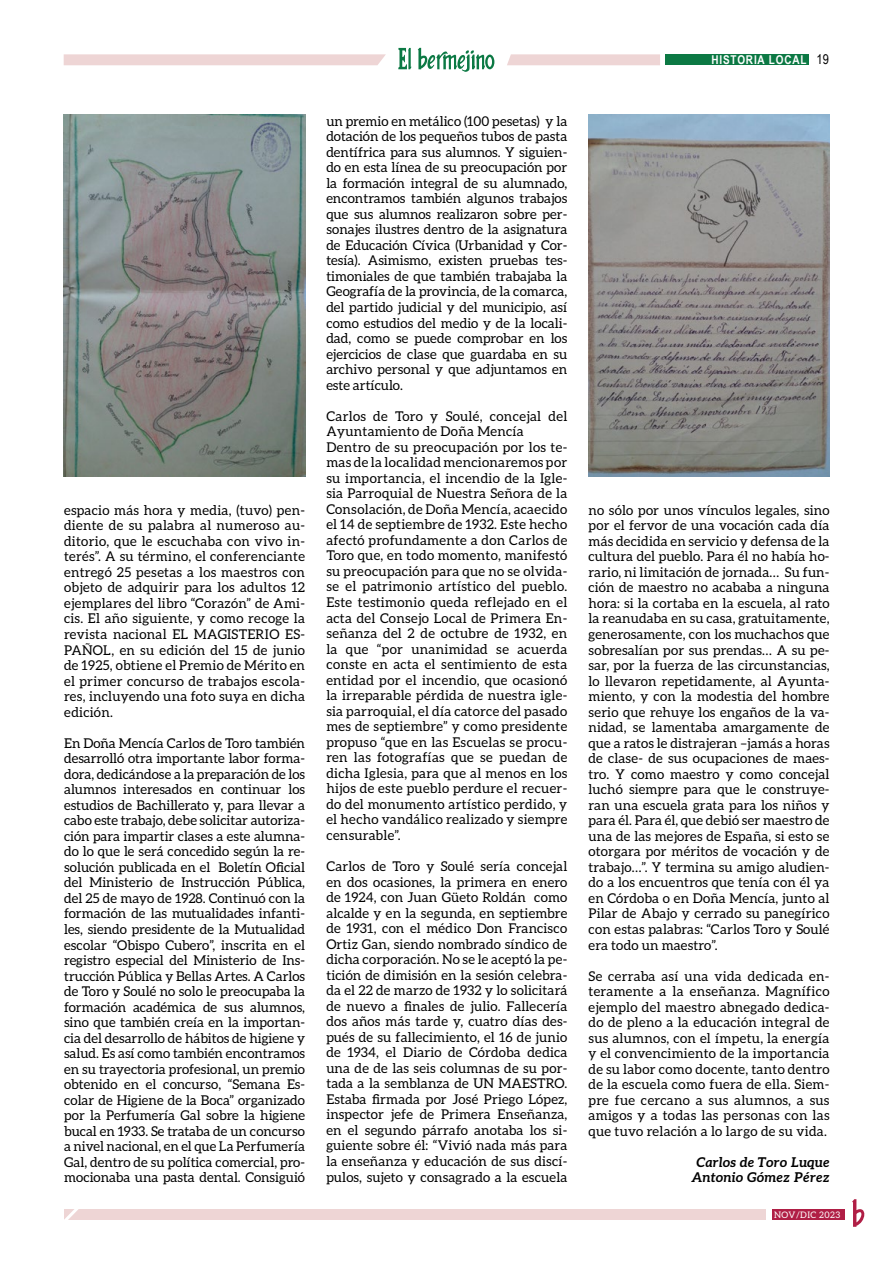
<style>
.page{position:relative;width:893px;height:1263px;background:#fff}
.page>*{position:absolute;margin:0;border:0;box-sizing:border-box;transform-origin:0 0}
.t1{font:13.5px/15.6px "Aleo";letter-spacing:.02em;color:#000;text-align:justify}
.t2{font:italic 700 13.5px/15.6px "Aleo";letter-spacing:.02em;color:#000;text-align:center}
.t3{font:13.5px "Arial Narrow";color:#000}
.t4{font:700 12.15px "Arial Narrow";letter-spacing:.07em;color:#fff}
.t5{font:9px "Aleo";letter-spacing:.05em;color:#fff}
</style>
<div class="page">
<div style="left:64px;top:1209px;width:701px;height:11px;background:#eed5d5"></div>
<svg style="left:64px;top:1209px;width:15px;height:11px"></svg>
<svg style="left:852px;top:1199px;width:13px;height:28px"></svg>
<div style="left:772px;top:1209px;width:73px;height:11px;background:#b01e45"></div>
<svg style="left:507px;top:54px;width:153px;height:11px;background:#eed6d6"></svg>
<svg style="left:64px;top:54px;width:322px;height:11px;background:#eed6d6"></svg>
<svg style="left:398px;top:48px;width:14px;height:21px"></svg>
<svg style="left:418px;top:48px;width:76px;height:24px"></svg>
<div style="left:665px;top:54px;width:143px;height:11px;background:#0c7944"></div>
<img style="left:588px;top:115px;width:241px;height:361px">
<img style="left:64px;top:115px;width:241px;height:361px">
<p class="t1" style="left:64px;top:502px;width:242px">espacio más hora y media, (tuvo) pen&shy;diente de su palabra al numeroso au&shy;ditorio, que le escuchaba con vivo in&shy;terés”. A su término, el conferenciante entregó 25 pesetas a los maestros con objeto de adquirir para los adultos 12 ejemplares del libro “Corazón” de Ami&shy;cis. El año siguiente, y como recoge la revista nacional EL MAGISTERIO ES-PAÑOL, en su edición del 15 de junio de 1925, obtiene el Premio de Mérito en el primer concurso de trabajos escola&shy;res, incluyendo una foto suya en dicha edición.</p>
<p class="t1" style="left:64px;top:735px;width:242px">En Doña Mencía Carlos de Toro también desarrolló otra importante labor forma&shy;dora, dedicándose a la preparación de los alumnos interesados en continuar los estudios de Bachillerato y, para llevar a cabo este trabajo, debe solicitar autoriza&shy;ción para impartir clases a este alumna&shy;do lo que le será concedido según la re&shy;solución publicada en el Boletín Oficial del Ministerio de Instrucción Pública, del 25 de mayo de 1928. Continuó con la formación de las mutualidades infanti&shy;les, siendo presidente de la Mutualidad escolar “Obispo Cubero”, inscrita en el registro especial del Ministerio de Ins&shy;trucción Pública y Bellas Artes. A Carlos de Toro y Soulé no solo le preocupaba la formación académica de sus alumnos, sino que también creía en la importan&shy;cia del desarrollo de hábitos de higiene y salud. Es así como también encontramos en su trayectoria profesional, un premio obtenido en el concurso, “Semana Es&shy;colar de Higiene de la Boca” organizado por la Perfumería Gal sobre la higiene bucal en 1933. Se trataba de un concurso a nivel nacional, en el que La Perfumería Gal, dentro de su política comercial, pro&shy;mocionaba una pasta dental. Consiguió</p>
<p class="t1" style="left:326px;top:113px;width:242px">un premio en metálico (100 pesetas) y la dotación de los pequeños tubos de pasta dentífrica para sus alumnos. Y siguien&shy;do en esta línea de su preocupación por la formación integral de su alumnado, encontramos también algunos trabajos que sus alumnos realizaron sobre per&shy;sonajes ilustres dentro de la asignatura de Educación Cívica (Urbanidad y Cor&shy;tesía). Asimismo, existen pruebas tes&shy;timoniales de que también trabajaba la Geografía de la provincia, de la comarca, del partido judicial y del municipio, así como estudios del medio y de la locali&shy;dad, como se puede comprobar en los ejercicios de clase que guardaba en su archivo personal y que adjuntamos en este artículo.</p>
<p class="t1" style="left:326px;top:408px;width:242px;text-align:left">Carlos de Toro y Soulé, concejal del Ayuntamiento de Doña Mencía Dentro de su preocupación por los te&shy;mas de la localidad mencionaremos por su importancia, el incendio de la Igle&shy;sia Parroquial de Nuestra Señora de la Consolación, de Doña Mencía, acaecido el 14 de septiembre de 1932. Este hecho afectó profundamente a don Carlos de Toro que, en todo momento, manifestó su preocupación para que no se olvida&shy;se el patrimonio artístico del pueblo.<br>Este testimonio queda reflejado en el acta del Consejo Local de Primera En&shy;señanza del 2 de octubre de 1932, en la que “por unanimidad se acuerda conste en acta el sentimiento de esta entidad por el incendio, que ocasionó la irreparable pérdida de nuestra igle&shy;sia parroquial, el día catorce del pasado mes de septiembre” y como presidente propuso “que en las Escuelas se procu&shy;ren las fotografías que se puedan de dicha Iglesia, para que al menos en los hijos de este pueblo perdure el recuer&shy;do del monumento artístico perdido, y el hecho vandálico realizado y siempre censurable”.</p>
<p class="t1" style="left:326px;top:858px;width:242px">Carlos de Toro y Soulé sería concejal en dos ocasiones, la primera en enero de 1924, con Juan Güeto Roldán como alcalde y en la segunda, en septiembre de 1931, con el médico Don Francisco Ortiz Gan, siendo nombrado síndico de dicha corporación. No se le aceptó la pe&shy;tición de dimisión en la sesión celebra&shy;da el 22 de marzo de 1932 y lo solicitará de nuevo a finales de julio. Fallecería dos años más tarde y, cuatro días des&shy;pués de su fallecimiento, el 16 de junio de 1934, el Diario de Córdoba dedica una de de las seis columnas de su por&shy;tada a la semblanza de UN MAESTRO.<br>Estaba firmada por José Priego López, inspector jefe de Primera Enseñanza, en el segundo párrafo anotaba los si&shy;guiente sobre él: “Vivió nada más para la enseñanza y educación de sus discí&shy;pulos, sujeto y consagrado a la escuela</p>
<p class="t4" style="left:711px;top:51px;width:97px">HISTORIA LOCAL</p>
<p class="t3" style="left:817px;top:50px;width:14px">19</p>
<p class="t1" style="left:589px;top:502px;width:242px">no sólo por unos vínculos legales, sino por el fervor de una vocación cada día más decidida en servicio y defensa de la cultura del pueblo. Para él no había ho&shy;rario, ni limitación de jornada… Su fun&shy;ción de maestro no acababa a ninguna hora: si la cortaba en la escuela, al rato la reanudaba en su casa, gratuitamente, generosamente, con los muchachos que sobresalían por sus prendas… A su pe&shy;sar, por la fuerza de las circunstancias, lo llevaron repetidamente, al Ayunta&shy;miento, y con la modestia del hombre serio que rehuye los engaños de la va&shy;nidad, se lamentaba amargamente de que a ratos le distrajeran –jamás a horas de clase- de sus ocupaciones de maes&shy;tro. Y como maestro y como concejal luchó siempre para que le construye&shy;ran una escuela grata para los niños y para él. Para él, que debió ser maestro de una de las mejores de España, si esto se otorgara por méritos de vocación y de trabajo…”. Y termina su amigo aludien&shy;do a los encuentros que tenía con él ya en Córdoba o en Doña Mencía, junto al Pilar de Abajo y cerrado su panegírico con estas palabras: “Carlos Toro y Soulé era todo un maestro”.</p>
<p class="t1" style="left:589px;top:968px;width:242px">Se cerraba así una vida dedicada en&shy;teramente a la enseñanza. Magnífico ejemplo del maestro abnegado dedica&shy;do de pleno a la educación integral de sus alumnos, con el ímpetu, la energía y el convencimiento de la importancia de su labor como docente, tanto dentro de la escuela como fuera de ella. Siem&shy;pre fue cercano a sus alumnos, a sus amigos y a todas las personas con las que tuvo relación a lo largo de su vida.</p>
<p class="t2" style="left:691px;top:1154px;width:140px">Carlos de Toro Luque<br>Antonio Gómez Pérez</p>
<p class="t5" style="left:774px;top:1210px;width:67px">NOV/DIC 2023</p>
</div>
